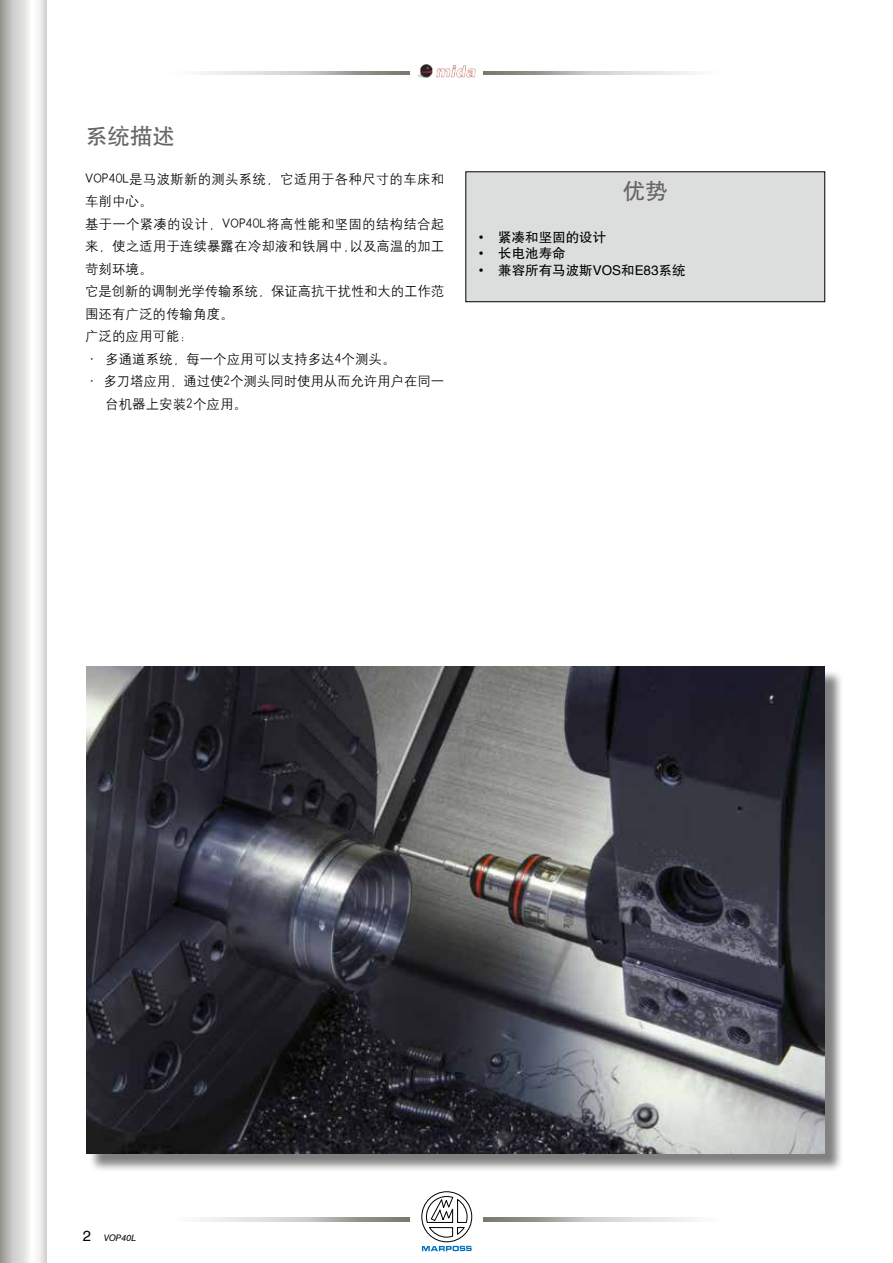
<style>
.page{position:relative;width:893px;height:1263px;background:#fff}
.page>*{position:absolute;margin:0;border:0;box-sizing:border-box;transform-origin:0 0}
.t1{font:22.5px "FZHTJW GB1 0";color:#666464}
.t2{font:13.5px "H Yg 2 gj";color:#000}
.t3{font:13.5px "FZHTJW GB1 0";color:#000}
.t4{font:italic 9px "Swiss 721 BT";color:#000}
.s1{font-family:"Arial"}
.s2{font-style:normal;font-size:15px}
</style>
<div class="page">
<svg style="left:421px;top:1191px;width:51px;height:60px"></svg>
<svg style="left:200px;top:1218px;width:210px;height:3px"></svg>
<svg style="left:483px;top:1218px;width:211px;height:3px"></svg>
<svg style="left:0;top:0;width:47px;height:1263px"></svg>
<svg style="left:200px;top:71px;width:210px;height:4px"></svg>
<svg style="left:483px;top:71px;width:211px;height:4px"></svg>
<img style="left:417px;top:64px;width:59px;height:14px">
<div style="left:88px;top:669px;width:755px;height:503px;background:#000;opacity:.5"></div>
<img style="left:86px;top:667px;width:739px;height:486px">
<div style="left:466px;top:172px;width:359px;height:130px;background:#dcdddd"></div>
<div style="left:466px;top:172px;width:359px;height:130px;border:1px solid #000"></div>
<h1 class="t1" style="left:85px;top:124px;width:91px">系统描述</h1>
<p class="t2" style="left:85px;top:172px;width:361px">VOP40L是马波斯新的测头系统，它适用于各种尺寸的车床和</p>
<p class="t2" style="left:85px;top:194px;width:69px">车削中心。</p>
<p class="t2" style="left:85px;top:217px;width:361px">基于一个紧凑的设计，VOP40L将高性能和坚固的结构结合起</p>
<p class="t2" style="left:85px;top:239px;width:361px">来，使之适用于连续暴露在冷却液和铁屑中,以及高温的加工</p>
<p class="t2" style="left:85px;top:262px;width:69px">苛刻环境。</p>
<p class="t2" style="left:85px;top:284px;width:361px">它是创新的调制光学传输系统，保证高抗干扰性和大的工作范</p>
<p class="t2" style="left:85px;top:307px;width:150px">围还有广泛的传输角度。</p>
<p class="t2" style="left:85px;top:329px;width:109px">广泛的应用可能：</p>
<p class="t2" style="left:85px;top:352px;width:312px">· 多通道系统，每一个应用可以支持多达4个测头。</p>
<p class="t2" style="left:85px;top:374px;width:361px">· 多刀塔应用，通过使2个测头同时使用从而允许用户在同一</p>
<p class="t2" style="left:105px;top:397px;width:143px">台机器上安装2个应用。</p>
<h1 class="t1" style="left:623px;top:179px;width:46px">优势</h1>
<p class="t3" style="left:479px;top:230px;width:129px"><span class="s1">•</span> 紧凑和坚固的设计</p>
<p class="t3" style="left:479px;top:246px;width:88px"><span class="s1">•</span> 长电池寿命</p>
<p class="t3" style="left:479px;top:262px;width:208px"><span class="s1">•</span> 兼容所有马波斯VOS和E83系统</p>
<p class="t4" style="left:83px;top:1233px;width:55px"><span class="s2">2</span> VOP40L</p>
</div>
